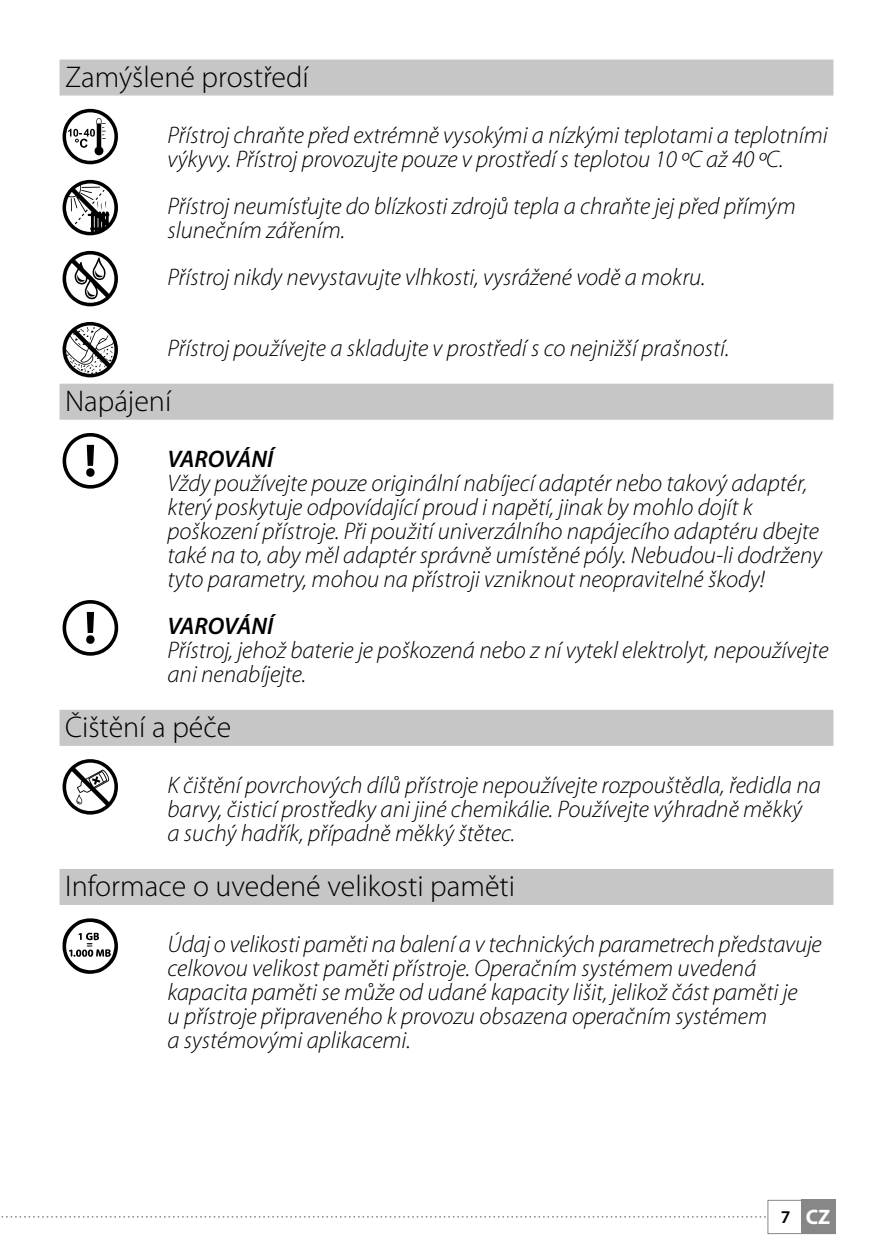
<style>
.page{position:relative;width:893px;height:1259px;background:#fff}
.page>*{position:absolute;margin:0;border:0;box-sizing:border-box;transform-origin:0 0}
.t1{font:300 30px "Myriad Pro";color:#000}
.t2{font:italic 300 24px/24px "Myriad Pro";color:#000}
.t3{font:italic 600 24px "Myriad Pro";color:#000}
.t4{font:700 21px "Myriad Pro";color:#fff}
.s1{font-weight:600;font-size:18px;color:#000}
</style>
<div class="page">
<div style="left:801px;top:1200px;width:35px;height:34px;background:#878787"></div>
<div style="left:767px;top:1200px;width:69px;height:34px;border:1px solid #878787"></div>
<svg style="left:2px;top:1216px;width:764px;height:1px"></svg>
<div style="left:60px;top:60px;width:773px;height:36px;background:#c6c6c6"></div>
<div style="left:60px;top:384px;width:773px;height:36px;background:#c6c6c6"></div>
<div style="left:60px;top:710px;width:773px;height:36px;background:#c6c6c6"></div>
<div style="left:60px;top:869px;width:773px;height:36px;background:#c6c6c6"></div>
<p class="t1" style="left:65px;top:61px;width:245px">Zamýšlené prostředí</p>
<p class="t2" style="left:168px;top:123px;width:662px">Přístroj chraňte před extrémně vysokými a nízkými teplotami a teplotními výkyvy. Přístroj provozujte pouze v prostředí s teplotou 10 ºC až 40 ºC.</p>
<p class="t2" style="left:168px;top:194px;width:630px">Přístroj neumísťujte do blízkosti zdrojů tepla a chraňte jej před přímým slunečním zářením.</p>
<p class="t2" style="left:168px;top:265px;width:539px">Přístroj nikdy nevystavujte vlhkosti, vysrážené vodě a mokru.</p>
<p class="t2" style="left:168px;top:336px;width:563px">Přístroj používejte a skladujte v prostředí s co nejnižší prašností.</p>
<p class="t1" style="left:65px;top:385px;width:108px">Napájení</p>
<p class="t3" style="left:168px;top:443px;width:107px">VAROVÁNÍ</p>
<p class="t2" style="left:168px;top:471px;width:656px">Vždy používejte pouze originální nabíjecí adaptér nebo takový adaptér, který poskytuje odpovídající proud i napětí, jinak by mohlo dojít k poškození přístroje. Při použití univerzálního napájecího adaptéru dbejte také na to, aby měl adaptér správně umístěné póly. Nebudou-li dodrženy tyto parametry, mohou na přístroji vzniknout neopravitelné škody!</p>
<p class="t3" style="left:168px;top:610px;width:107px">VAROVÁNÍ</p>
<p class="t2" style="left:168px;top:638px;width:662px">Přístroj, jehož baterie je poškozená nebo z ní vytekl elektrolyt, nepoužívejte ani nenabíjejte.</p>
<p class="t1" style="left:65px;top:711px;width:168px">Čištění a péče</p>
<p class="t2" style="left:168px;top:773px;width:655px">K čištění povrchových dílů přístroje nepoužívejte rozpouštědla, ředidla na barvy, čisticí prostředky ani jiné chemikálie. Používejte výhradně měkký<br>a suchý hadřík, případně měkký štětec.</p>
<p class="t1" style="left:65px;top:870px;width:452px">Informace o uvedené velikosti paměti</p>
<p class="t2" style="left:168px;top:932px;width:656px;text-indent:-108px">❑ Údaj o velikosti paměti na balení a v technických parametrech představuje celkovou velikost paměti přístroje. Operačním systémem uvedená kapacita paměti se může od udané kapacity lišit, jelikož část paměti je<br>u přístroje připraveného k provozu obsazena operačním systémem<br>a systémovými aplikacemi.</p>
<p class="t4" style="left:781px;top:1203px;width:51px"><span class="s1">7</span> CZ</p>
</div>
